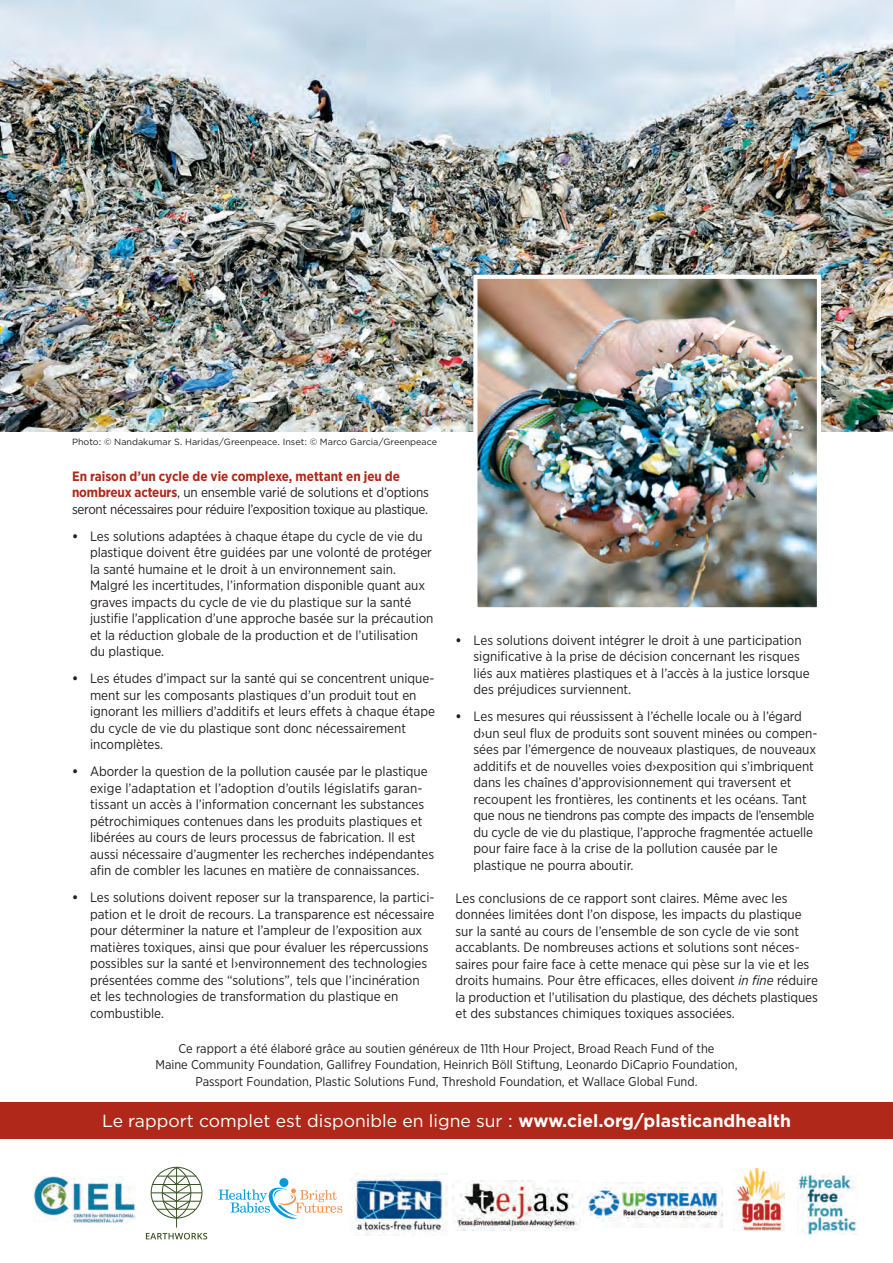
<style>
.page{position:relative;width:893px;height:1263px;background:#fff}
.page>*{position:absolute;margin:0;border:0;box-sizing:border-box;transform-origin:0 0}
.t1{font:17.55px "Gotham";color:#fff}
.t2{font:13.5px/16.5px "Gotham Narrow";color:#231f20}
.t3{font:13.5px/16.5px "Gotham Narrow";letter-spacing:-.02em;color:#231f20}
.t4{font:12.75px/16.5px "Gotham Narrow";color:#231f20;text-align:center}
.t5{font:9px "Gotham";color:#231f20}
.s1{font-weight:700;color:#b0281a}
.s2{font-weight:700}
.s3{font-style:italic}
</style>
<div class="page">
<img style="left:33px;top:1176px;width:102px;height:47px">
<div style="left:0;top:1102px;width:893px;height:36px;background:#b0281a"></div>
<svg style="left:146px;top:1233px;width:61px;height:6px"></svg>
<hr style="left:151px;top:1192px;width:51px;height:1px;background:#3a5325">
<hr style="left:157px;top:1209px;width:39px;height:1px;background:#3a5325">
<hr style="left:153px;top:1201px;width:47px;height:1px;background:#3a5325">
<hr style="left:153px;top:1184px;width:48px;height:1px;background:#3a5325">
<hr style="left:157px;top:1176px;width:39px;height:1px;background:#3a5325">
<hr style="left:176px;top:1167px;width:1px;height:60px;background:#3a5325">
<svg style="left:161px;top:1175px;width:31px;height:35px"></svg>
<div style="left:151px;top:1167px;width:51px;height:51px;border:1px solid #3a5325;border-radius:50%"></div>
<div style="left:162px;top:1167px;width:29px;height:51px;border:1px solid #3a5325;border-radius:50%"></div>
<div style="left:279px;top:1178px;width:9px;height:9px;background:#069ad9;border-radius:50%"></div>
<svg style="left:219px;top:1186px;width:123px;height:33px"></svg>
<img style="left:350px;top:1174px;width:98px;height:61px">
<img style="left:453px;top:1180px;width:125px;height:50px">
<img style="left:586px;top:1182px;width:137px;height:45px">
<img style="left:733px;top:1168px;width:52px;height:62px">
<img style="left:798px;top:1175px;width:60px;height:59px">
<img style="left:0;top:0;width:893px;height:431px">
<img style="left:478px;top:280px;width:338px;height:326px">
<div style="left:473px;top:275px;width:348px;height:336px;border:4px solid #fff"></div>
<p class="t5" style="left:72px;top:436px;width:367px">Photo: © Nandakumar S. Haridas/Greenpeace. I nset: © Marco Garcia/Greenpeace</p>
<p class="t3" style="left:72px;top:467px;width:359px"><span class="s1">En raison d’un cycle de vie complexe, mettant en jeu de nombreux acteurs</span>, un ensemble varié de solutions et d’options seront nécessaires pour réduire l’exposition toxique au plastique.</p>
<p class="t2" style="left:90px;top:527px;width:345px;text-indent:-18px"><span class="s2">•</span> Les solutions adaptées à chaque étape du cycle de vie du plastique doivent être guidées par une volonté de protéger la santé humaine et le droit à un environnement sain.<br>Malgré les incertitudes, l’information disponible quant aux graves impacts du cycle de vie du plastique sur la santé justifie l’application d’une approche basée sur la précaution et la réduction globale de la production et de l’utilisation du plastique.</p>
<p class="t2" style="left:90px;top:670px;width:347px;text-indent:-18px"><span class="s2">•</span> Les études d’impact sur la santé qui se concentrent unique&shy;ment sur les composants plastiques d’un produit tout en ignorant les milliers d’additifs et leurs effets à chaque étape du cycle de vie du plastique sont donc nécessairement incomplètes.</p>
<p class="t2" style="left:90px;top:763px;width:346px;text-indent:-18px"><span class="s2">•</span> Aborder la question de la pollution causée par le plastique exige l’adaptation et l’adoption d’outils législatifs garan&shy;tissant un accès à l’information concernant les substances pétrochimiques contenues dans les produits plastiques et libérées au cours de leurs processus de fabrication. I l est aussi nécessaire d’augmenter les recherches indépendantes afin de combler les lacunes en matière de connaissances.</p>
<p class="t2" style="left:90px;top:889px;width:346px;text-indent:-18px"><span class="s2">•</span> Les solutions doivent reposer sur la transparence, la partici&shy;pation et le droit de recours. La transparence est nécessaire pour déterminer la nature et l’ampleur de l’exposition aux matières toxiques, ainsi que pour évaluer les répercussions possibles sur la santé et l›environnement des technologies présentées comme des “solutions”, tels que l’incinération et les technologies de transformation du plastique en combustible.</p>
<p class="t2" style="left:474px;top:631px;width:338px;text-indent:-18px"><span class="s2">•</span> Les solutions doivent intégrer le droit à une participation significative à la prise de décision concernant les risques liés aux matières plastiques et à l’accès à la justice lorsque des préjudices surviennent.</p>
<p class="t2" style="left:474px;top:708px;width:345px;text-indent:-18px"><span class="s2">•</span> Les mesures qui réussissent à l’échelle locale ou à l’égard d›un seul flux de produits sont souvent minées ou compen&shy;sées par l’émergence de nouveaux plastiques, de nouveaux additifs et de nouvelles voies d›exposition qui s’imbriquent dans les chaînes d’approvisionnement qui traversent et recoupent les frontières, les continents et les océans. Tant que nous ne tiendrons pas compte des impacts de l’ensemble du cycle de vie du plastique, l’approche fragmentée actuelle pour faire face à la crise de la pollution causée par le plastique ne pourra aboutir.</p>
<p class="t2" style="left:456px;top:889px;width:364px">Les conclusions de ce rapport sont claires. Même avec les données limitées dont l’on dispose, les impacts du plastique sur la santé au cours de l’ensemble de son cycle de vie sont accablants. De nombreuses actions et solutions sont néces&shy;saires pour faire face à cette menace qui pèse sur la vie et les droits humains. Pour être efficaces, elles doivent <span class="s3">in fine</span> réduire la production et l’utilisation du plastique, des déchets plastiques et des substances chimiques toxiques associées.</p>
<p class="t4" style="left:155px;top:1039px;width:583px">Ce rapport a été élaboré grâce au soutien généreux de 11th Hour Project, Broad Reach Fund of the<br>Maine Community Foundation, Gallifrey Foundation, Heinrich Böll Stiftung, Leonardo DiCaprio Foundation,<br>Passport Foundation, Plastic Solutions Fund, Threshold Foundation, et Wallace Global Fund.</p>
<p class="t1" style="left:102px;top:1109px;width:690px">Le rapport complet est disponible en ligne sur : <span class="s2">www.ciel.org/plasticandhealth</span></p>
</div>
